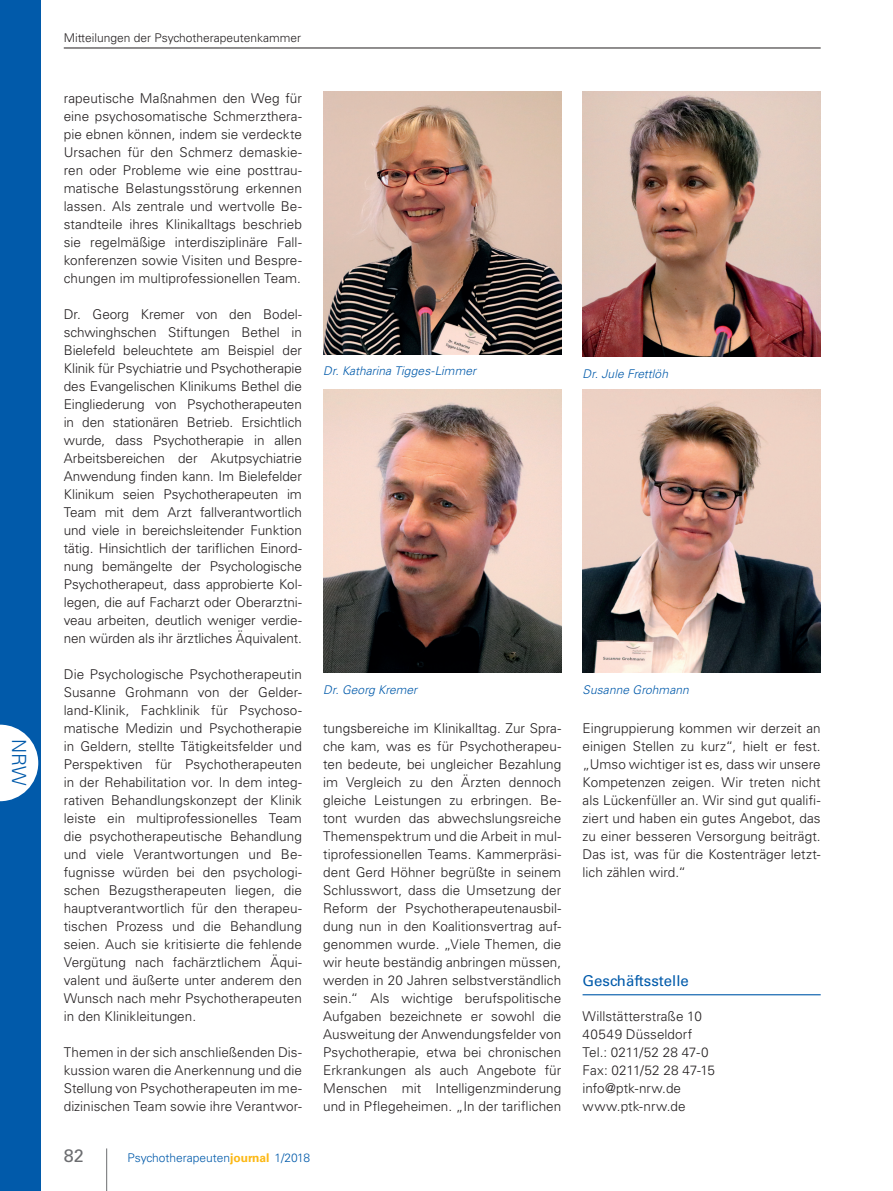
<style>
.page{position:relative;width:893px;height:1191px;background:#fff}
.page>*{position:absolute;margin:0;border:0;box-sizing:border-box;transform-origin:0 0}
.t1{font:300 19.5px "Univers LT Std";color:#015aaa}
.t2{font:18px "Univers LT Std";color:#6c6d70}
.t3{font:15px "Univers LT Std";color:#015aaa}
.t4{font:300 13.5px/18px "Univers LT Std";letter-spacing:.005em;color:#231f20;text-align:justify}
.t5{font:italic 300 12px "Univers LT Std";letter-spacing:.01em;color:#015aaa}
.t6{font:300 12px "Univers LT Std";color:#231f20}
.t7{font:300 12px "Univers LT Std";color:#015aaa}
.s1{font-weight:700;color:#fcb814}
</style>
<div class="page">
<img style="left:323px;top:91px;width:238px;height:263px">
<img style="left:583px;top:91px;width:238px;height:266px">
<img style="left:323px;top:390px;width:238px;height:282px">
<img style="left:583px;top:390px;width:238px;height:282px">
<hr style="left:583px;top:994px;width:238px;height:1px;background:#015aaa">
<hr style="left:106px;top:1148px;width:1px;height:43px;background:#6c6d70">
<div style="left:0;top:0;width:40px;height:1191px;background:#015aaa"></div>
<hr style="left:64px;top:48px;width:757px;height:1px;background:#231f20">
<svg style="left:0;top:724px;width:38px;height:77px"></svg>
<h1 class="t1" style="left:31px;top:738px;width:48px;rotate:90deg">NRW</h1>
<p class="t6" style="left:64px;top:31px;width:239px">Mitteilungen der Psychotherapeutenkammer</p>
<p class="t4" style="left:64px;top:89px;width:240px">rapeutische Maßnahmen den Weg für eine psychosomatische Schmerzthera&shy;pie ebnen können, indem sie verdeckte Ursachen für den Schmerz demaskie&shy;ren oder Probleme wie eine posttrau&shy;matische Belastungsstörung erkennen lassen. Als zentrale und wertvolle Be&shy;standteile ihres Klinikalltags beschrieb sie regelmäßige interdisziplinäre Fall&shy;konferenzen sowie Visiten und Bespre&shy;chungen im multiprofessionellen Team.</p>
<p class="t4" style="left:64px;top:305px;width:240px">Dr. Georg Kremer von den Bodel&shy;schwinghschen Stiftungen Bethel in Bielefeld beleuchtete am Beispiel der Klinik für Psychiatrie und Psychotherapie des Evangelischen Klinikums Bethel die Eingliederung von Psychotherapeuten in den stationären Betrieb. Ersichtlich wurde, dass Psychotherapie in allen Arbeitsbereichen der Akutpsychiatrie Anwendung finden kann. Im Bielefelder Klinikum seien Psychotherapeuten im Team mit dem Arzt fallverantwortlich und viele in bereichsleitender Funktion tätig. Hinsichtlich der tariflichen Einord&shy;nung bemängelte der Psychologische Psychotherapeut, dass approbierte Kol&shy;legen, die auf Facharzt oder Oberarztni&shy;veau arbeiten, deutlich weniger verdie&shy;nen würden als ihr ärztliches Äquivalent.</p>
<p class="t4" style="left:64px;top:665px;width:240px">Die Psychologische Psychotherapeutin Susanne Grohmann von der Gelder&shy;land-Klinik, Fachklinik für Psychoso&shy;matische Medizin und Psychotherapie in Geldern, stellte Tätigkeitsfelder und Perspektiven für Psychotherapeuten in der Rehabilitation vor. In dem integ&shy;rativen Behandlungskonzept der Klinik leiste ein multiprofessionelles Team die psychotherapeutische Behandlung und viele Verantwortungen und Be&shy;fugnisse würden bei den psychologi&shy;schen Bezugstherapeuten liegen, die hauptverantwortlich für den therapeu&shy;tischen Prozess und die Behandlung seien. Auch sie kritisierte die fehlende Vergütung nach fachärztlichem Äqui&shy;valent und äußerte unter anderem den Wunsch nach mehr Psychotherapeuten in den Klinikleitungen.</p>
<p class="t4" style="left:64px;top:1043px;width:240px">Themen in der sich anschließenden Dis&shy;kussion waren die Anerkennung und die Stellung von Psychotherapeuten im me&shy;dizinischen Team sowie ihre Verantwor-</p>
<p class="t5" style="left:323px;top:364px;width:155px">Dr. Katharina Tigges-Limmer</p>
<p class="t5" style="left:583px;top:367px;width:87px">Dr. Jule Frettlöh</p>
<p class="t5" style="left:323px;top:682px;width:96px">Dr. Georg Kremer</p>
<p class="t5" style="left:583px;top:682px;width:108px">Susanne Grohmann</p>
<p class="t4" style="left:323px;top:719px;width:240px">tungsbereiche im Klinikalltag. Zur Spra&shy;che kam, was es für Psychotherapeu&shy;ten bedeute, bei ungleicher Bezahlung im Vergleich zu den Ärzten dennoch gleiche Leistungen zu erbringen. Be&shy;tont wurden das abwechslungsreiche Themenspektrum und die Arbeit in mul&shy;tiprofessionellen Teams. Kammerpräsi&shy;dent Gerd Höhner begrüßte in seinem Schlusswort, dass die Umsetzung der Reform der Psychotherapeutenausbil&shy;dung nun in den Koalitionsvertrag auf&shy;genommen wurde. „Viele Themen, die wir heute beständig anbringen müssen, werden in 20 Jahren selbstverständlich sein.“ Als wichtige berufspolitische Aufgaben bezeichnete er sowohl die Ausweitung der Anwendungsfelder von Psychotherapie, etwa bei chronischen Erkrankungen als auch Angebote für Menschen mit Intelligenzminderung und in Pflegeheimen. „In der tariflichen</p>
<p class="t4" style="left:583px;top:719px;width:240px">Eingruppierung kommen wir derzeit an einigen Stellen zu kurz“, hielt er fest. „Umso wichtiger ist es, dass wir unsere Kompetenzen zeigen. Wir treten nicht als Lückenfüller an. Wir sind gut qualifi&shy;ziert und haben ein gutes Angebot, das zu einer besseren Versorgung beiträgt.<br>Das ist, was für die Kostenträger letzt&shy;lich zählen wird.“</p>
<p class="t3" style="left:583px;top:971px;width:108px">Geschäftsstelle</p>
<p class="t4" style="left:583px;top:1007px;width:134px;text-align:left">Willstätterstraße 10<br>40549 Düsseldorf<br>Tel.: 0211/52 28 47-0<br>Fax: 0211/52 28 47-15 info@ptk-nrw.de www.ptk-nrw.de</p>
<h2 class="t2" style="left:64px;top:1144px;width:22px">82</h2>
<p class="t7" style="left:128px;top:1150px;width:184px">Psychotherapeuten<span class="s1">journal</span> 1/2018</p>
</div>
